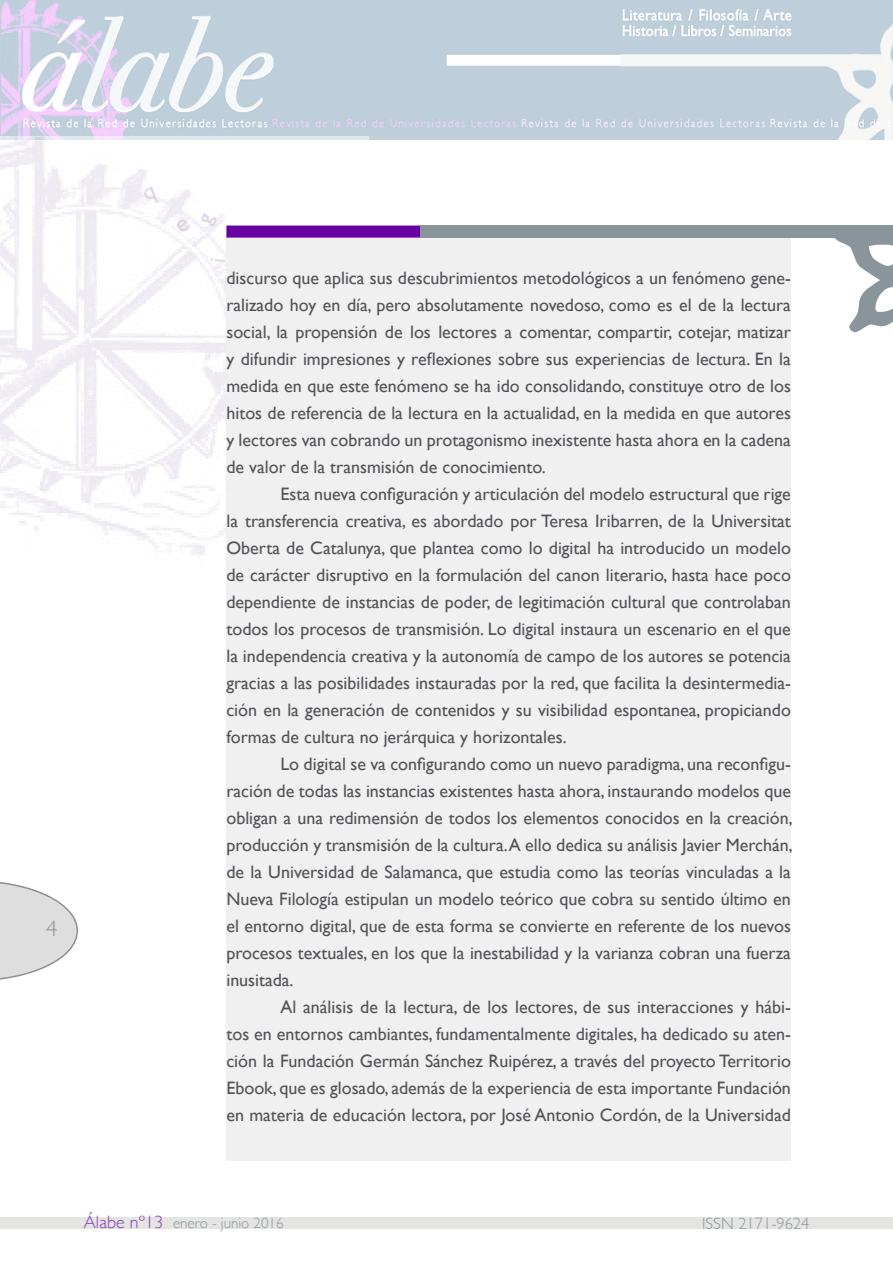
<style>
.page{position:relative;width:893px;height:1263px;background:#fff}
.page>*{position:absolute;margin:0;border:0;box-sizing:border-box;transform-origin:0 0}
.t1{font:300 22.5px "Gill Sans";color:#8a949d}
.t2{font:18px/27px "Gill Sans";color:#525257;text-align:justify}
.t3{font:300 16.5px "Gill Sans";color:#8c959c}
.t4{font:300 15px "Gill Sans";color:#8c959c}
.s1{font-size:18px;color:#893ab6}
</style>
<div class="page">
<svg style="left:0;top:882px;width:78px;height:98px"></svg>
<div style="left:0;top:1218px;width:893px;height:11px;background:#e4e4e3"></div>
<img style="left:0;top:0;width:893px;height:139px">
<img style="left:0;top:136px;width:368px;height:419px">
<div style="left:226px;top:232px;width:565px;height:929px;background:#f0f0f0"></div>
<div style="left:226px;top:226px;width:264px;height:12px;background:#6600a1;border:2px solid #6600a1"></div>
<div style="left:421px;top:226px;width:472px;height:12px;background:#8a959b"></div>
<svg style="left:835px;top:238px;width:58px;height:94px"></svg>
<p class="t1" style="left:46px;top:911px;width:13px">4</p>
<p class="t2" style="left:226px;top:264px;width:566px">discurso que aplica sus descubrimientos metodológicos a un fenómeno gene&shy;ralizado hoy en día, pero absolutamente novedoso, como es el de la lectura social, la propensión de los lectores a comentar, compartir, cotejar, matizar y difundir impresiones y reflexiones sobre sus experiencias de lectura. En la medida en que este fenómeno se ha ido consolidando, constituye otro de los hitos de referencia de la lectura en la actualidad, en la medida en que autores y lectores van cobrando un protagonismo inexistente hasta ahora en la cadena de valor de la transmisión de conocimiento.</p>
<p class="t2" style="left:226px;top:480px;width:566px;text-indent:54px">Esta nueva configuración y articulación del modelo estructural que rige la transferencia creativa, es abordado por Teresa Iribarren, de la Universitat Oberta de Catalunya, que plantea como lo digital ha introducido un modelo de carácter disruptivo en la formulación del canon literario, hasta hace poco dependiente de instancias de poder, de legitimación cultural que controlaban todos los procesos de transmisión. Lo digital instaura un escenario en el que la independencia creativa y la autonomía de campo de los autores se potencia gracias a las posibilidades instauradas por la red, que facilita la desintermedia&shy;ción en la generación de contenidos y su visibilidad espontanea, propiciando formas de cultura no jerárquica y horizontales.</p>
<p class="t2" style="left:226px;top:750px;width:568px;text-indent:54px">Lo digital se va configurando como un nuevo paradigma, una reconfigu&shy;ración de todas las instancias existentes hasta ahora, instaurando modelos que obligan a una redimensión de todos los elementos conocidos en la creación, producción y transmisión de la cultura.A ello dedica su análisis Javier Merchán, de la Universidad de Salamanca, que estudia como las teorías vinculadas a la Nueva Filología estipulan un modelo teórico que cobra su sentido último en el entorno digital, que de esta forma se convierte en referente de los nuevos procesos textuales, en los que la inestabilidad y la varianza cobran una fuerza inusitada.</p>
<p class="t2" style="left:226px;top:993px;width:566px;text-indent:54px">Al análisis de la lectura, de los lectores, de sus interacciones y hábi&shy;tos en entornos cambiantes, fundamentalmente digitales, ha dedicado su aten&shy;ción la Fundación Germán Sánchez Ruipérez, a través del proyecto Territorio Ebook, que es glosado, además de la experiencia de esta importante Fundación en materia de educación lectora, por José Antonio Cordón, de la Universidad</p>
<p class="t4" style="left:84px;top:1211px;width:201px"><span class="s1">Álabe nº13</span> enero - junio 2016</p>
<p class="t3" style="left:702px;top:1211px;width:109px">ISSN 2171-9624</p>
</div>
